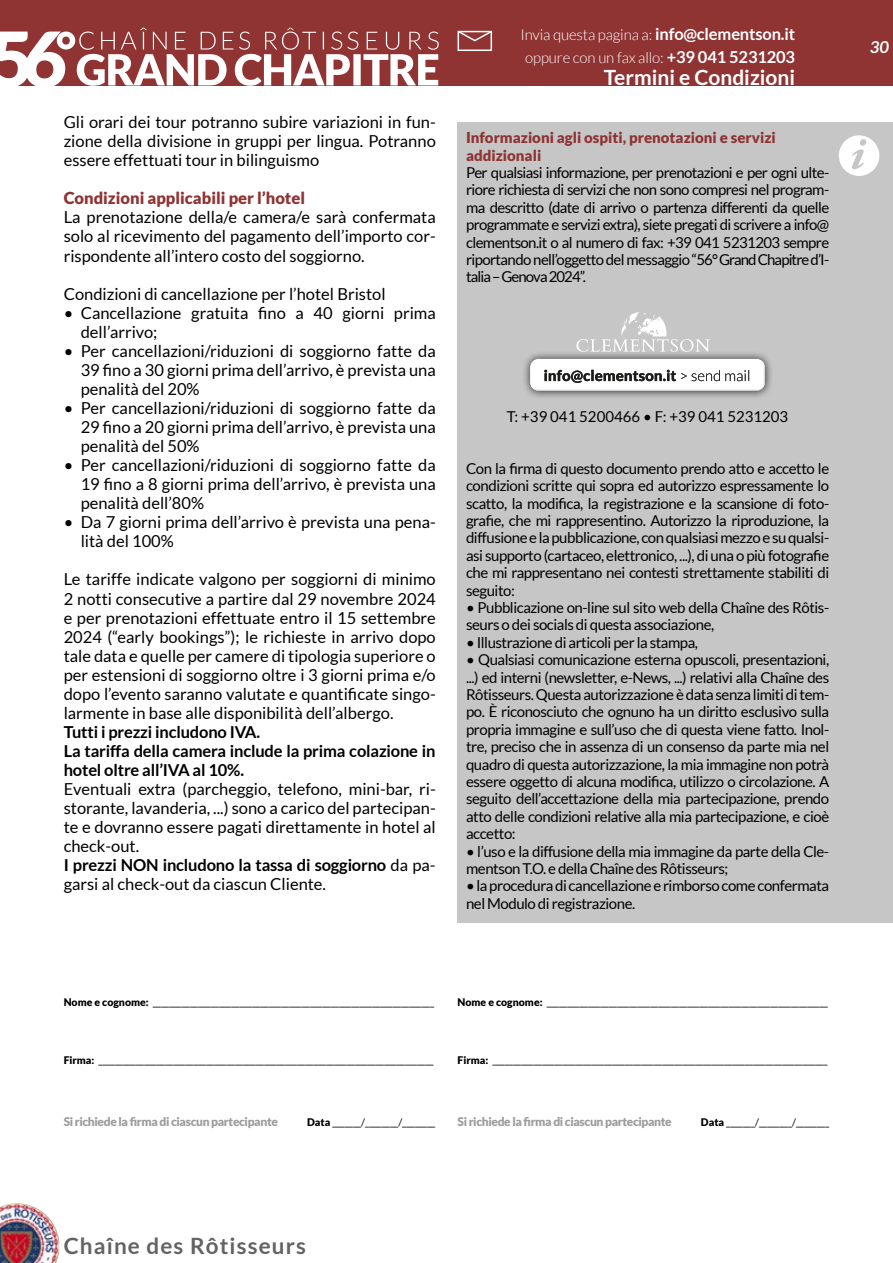
<style>
.page{position:relative;width:893px;height:1263px;background:#fff}
.page>*{position:absolute;margin:0;border:0;box-sizing:border-box;transform-origin:0 0}
.t1{font:700 22.5px "Lato";letter-spacing:.05em;color:#646363}
.t2{font:700 21px "Lato";color:#fff}
.t3{font:16.5px/19px "Lato";color:#000;text-align:justify}
.t4{font:700 16.5px/19px "Lato";letter-spacing:-.01em;color:#000}
.t5{font:900 16.5px "Lato";color:#8f3333}
.t6{font:italic 700 16.5px "Lato";color:#fff}
.t7{font:15px/17.4px "Lato";letter-spacing:-.03em;color:#000;text-align:justify}
.t8{font:300 15px/22.5px "Lato";letter-spacing:-.01em;color:#fff;text-align:center}
.t9{font:900 15px/17.4px "Lato";color:#8f3333}
.t10{font:15px "Lato";color:#000}
.t11{font:900 12px "Lato";letter-spacing:-.03em;color:#9d9d9c}
.t12{font:10.5px "Lato";color:#000}
.s1{font-weight:700;font-size:16.5px}
.s2{font-weight:700}
.s3{font-weight:900}
</style>
<div class="page">
<img style="left:0;top:1203px;width:60px;height:60px">
<div style="left:0;top:0;width:893px;height:85px;background:#8f3333"></div>
<svg style="left:0;top:28px;width:439px;height:58px"></svg>
<div style="left:458px;top:31px;width:34px;height:20px;border:2px solid #fff"></div>
<svg style="left:457px;top:30px;width:36px;height:12px"></svg>
<div style="left:458px;top:123px;width:435px;height:800px;background:#c6c6c6"></div>
<svg style="left:576px;top:312px;width:134px;height:39px"></svg>
<div style="left:522px;top:351px;width:252px;height:48px;background:#000;opacity:.75"></div>
<div style="left:527px;top:355px;width:241px;height:33px;background:#fff;opacity:.75"></div>
<div style="left:527px;top:360px;width:241px;height:35px;background:#000;opacity:.45"></div>
<div style="left:839px;top:135px;width:40px;height:41px;background:#fff;border-radius:50%"></div>
<svg style="left:852px;top:139px;width:14px;height:30px"></svg>
<p class="t8" style="left:520px;top:24px;width:276px">Invia questa pagina a: <span class="s1">info@clementson.it </span>oppure con un fax allo: <span class="s1">+39 041 5231203</span></p>
<p class="t6" style="left:870px;top:37px;width:21px">30</p>
<h2 class="t2" style="left:604px;top:65px;width:193px">Termini e Condizioni</h2>
<p class="t3" style="left:64px;top:112px;width:374px">Gli orari dei tour potranno subire variazioni in fun&shy;zione della divisione in gruppi per lingua. Potranno essere effettuati tour in bilinguismo</p>
<p class="t5" style="left:64px;top:189px;width:243px">Condizioni applicabili per l’hotel</p>
<p class="t3" style="left:64px;top:208px;width:374px">La prenotazione della/e camera/e sarà confermata solo al ricevimento del pagamento dell’importo cor&shy;rispondente all’intero costo del soggiorno.</p>
<p class="t3" style="left:64px;top:284px;width:323px">Condizioni di cancellazione per l’hotel Bristol</p>
<p class="t3" style="left:81px;top:303px;width:357px;text-indent:-17px">• Cancellazione gratuita fino a 40 giorni prima dell’arrivo;</p>
<p class="t3" style="left:81px;top:341px;width:357px;text-indent:-17px">• Per cancellazioni/riduzioni di soggiorno fatte da 39 fino a 30 giorni prima dell’arrivo, è prevista una penalità del 20%</p>
<p class="t3" style="left:81px;top:398px;width:357px;text-indent:-17px">• Per cancellazioni/riduzioni di soggiorno fatte da 29 fino a 20 giorni prima dell’arrivo, è prevista una penalità del 50%</p>
<p class="t3" style="left:81px;top:455px;width:357px;text-indent:-17px">• Per cancellazioni/riduzioni di soggiorno fatte da 19 fino a 8 giorni prima dell’arrivo, è prevista una penalità dell’80%</p>
<p class="t3" style="left:81px;top:513px;width:357px;text-indent:-17px">• Da 7 giorni prima dell’arrivo è prevista una pena&shy;lità del 100%</p>
<p class="t3" style="left:64px;top:570px;width:374px">Le tariffe indicate valgono per soggiorni di minimo 2 notti consecutive a partire dal 29 novembre 2024 e per prenotazioni effettuate entro il 15 settembre 2024 (“early bookings”); le richieste in arrivo dopo tale data e quelle per camere di tipologia superiore o per estensioni di soggiorno oltre i 3 giorni prima e/o dopo l’evento saranno valutate e quantificate singo&shy;larmente in base alle disponibilità dell’albergo.</p>
<p class="t4" style="left:64px;top:722px;width:373px">Tutti i prezzi includono IVA.<br>La tariffa della camera include la prima colazione in hotel oltre all’IVA al 10%.</p>
<p class="t3" style="left:64px;top:779px;width:374px;text-align:left">Eventuali extra (parcheggio, telefono, mini-bar, ri&shy;storante, lavanderia, ...) sono a carico del partecipan&shy;te e dovranno essere pagati direttamente in hotel al check-out.<br><span class="s2">I prezzi NON includono la tassa di soggiorno</span> da pa&shy;garsi al check-out da ciascun Cliente.</p>
<p class="t9" style="left:466px;top:129px;width:311px">Informazioni agli ospiti, prenotazioni e servizi addizionali</p>
<p class="t7" style="left:466px;top:164px;width:365px">Per qualsiasi informazione, per prenotazioni e per ogni ulte&shy;riore richiesta di servizi che non sono compresi nel program&shy;ma descritto (date di arrivo o partenza differenti da quelle programmate e servizi extra), siete pregati di scrivere a info@ clementson.it o al numero di fax: +39 041 5231203 sempre riportando nell’oggetto del messaggio “56° Grand Chapitre d’I&shy;talia – Genova 2024”.</p>
<p class="t10" style="left:507px;top:408px;width:283px">T: +39 041 5200466 • F: +39 041 5231203</p>
<p class="t7" style="left:466px;top:460px;width:365px">Con la firma di questo documento prendo atto e accetto le condizioni scritte qui sopra ed autorizzo espressamente lo scatto, la modifica, la registrazione e la scansione di foto&shy;grafie, che mi rappresentino. Autorizzo la riproduzione, la diffusione e la pubblicazione, con qualsiasi mezzo e su qualsi&shy;asi supporto (cartaceo, elettronico, ...), di una o più fotografie che mi rappresentano nei contesti strettamente stabiliti di seguito:</p>
<p class="t7" style="left:466px;top:599px;width:365px">• Pubblicazione on-line sul sito web della Chaîne des Rôtis&shy;seurs o dei socials di questa associazione,</p>
<p class="t7" style="left:466px;top:634px;width:234px">• Illustrazione di articoli per la stampa,</p>
<p class="t7" style="left:466px;top:651px;width:365px">• Qualsiasi comunicazione esterna opuscoli, presentazioni, ...) ed interni (newsletter, e-News, ...) relativi alla Chaîne des Rôtisseurs. Questa autorizzazione è data senza limiti di tem&shy;po. È riconosciuto che ognuno ha un diritto esclusivo sulla propria immagine e sull’uso che di questa viene fatto. Inol&shy;tre, preciso che in assenza di un consenso da parte mia nel quadro di questa autorizzazione, la mia immagine non potrà essere oggetto di alcuna modifica, utilizzo o circolazione. A seguito dell’accettazione della mia partecipazione, prendo atto delle condizioni relative alla mia partecipazione, e cioè accetto:</p>
<p class="t7" style="left:466px;top:842px;width:365px">• l’uso e la diffusione della mia immagine da parte della Cle&shy;mentson T.O. e della Chaîne des Rôtisseurs;</p>
<p class="t7" style="left:466px;top:877px;width:365px">• la procedura di cancellazione e rimborso come confermata nel Modulo di registrazione.</p>
<p class="t12" style="left:64px;top:996px;width:372px"><span class="s3">Nome e cognome:</span> ____________________________________________________________________</p>
<p class="t12" style="left:458px;top:996px;width:372px"><span class="s3">Nome e cognome:</span> ____________________________________________________________________</p>
<p class="t12" style="left:64px;top:1055px;width:371px"><span class="s3">Firma:</span> _________________________________________________________________________________</p>
<p class="t12" style="left:458px;top:1055px;width:371px"><span class="s3">Firma:</span> _________________________________________________________________________________</p>
<p class="t11" style="left:64px;top:1114px;width:216px">Si richiede la firma di ciascun partecipante</p>
<p class="t12" style="left:307px;top:1116px;width:130px"><span class="s3">Data</span> _______/________/________</p>
<p class="t11" style="left:458px;top:1114px;width:216px">Si richiede la firma di ciascun partecipante</p>
<p class="t12" style="left:701px;top:1116px;width:130px"><span class="s3">Data</span> _______/________/________</p>
<h1 class="t1" style="left:64px;top:1233px;width:244px">Chaîne des Rôtisseurs</h1>
</div>
